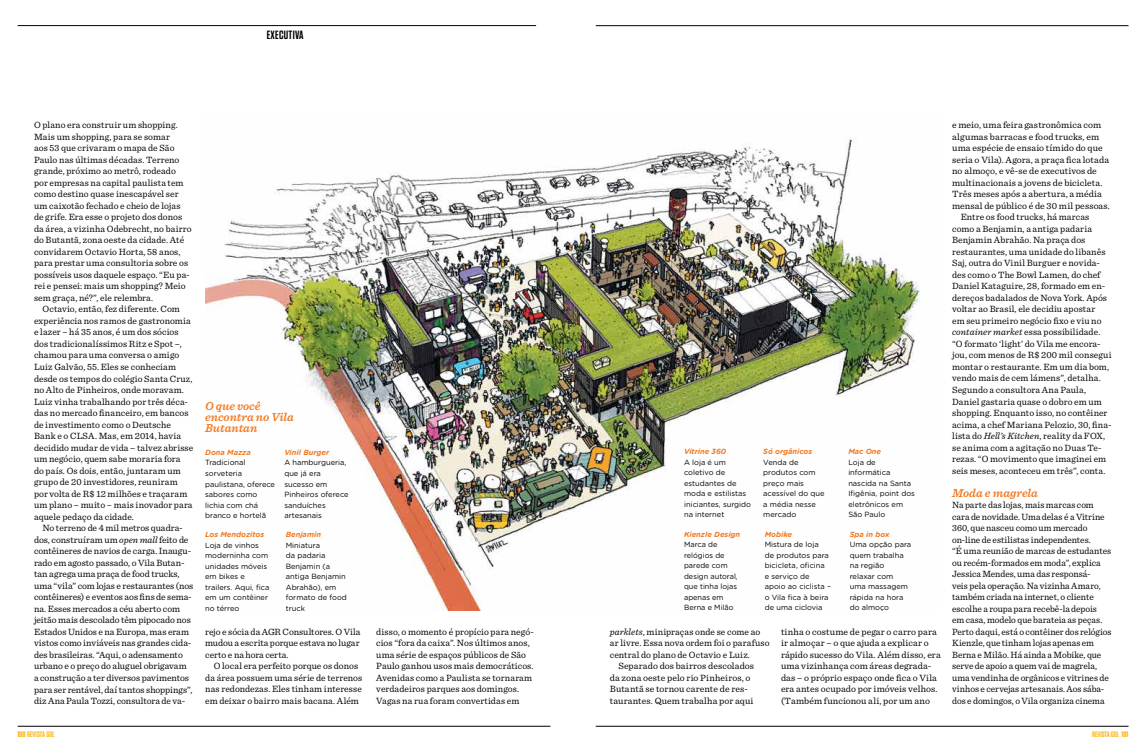
<style>
.page{position:relative;width:1146px;height:755px;background:#fff}
.page>*{position:absolute;margin:0;border:0;box-sizing:border-box;transform-origin:0 0}
.t1{font:italic 600 12px/11px "Sentinel";color:#f47920}
.t2{font:600 12px "Tungsten";color:#000}
.t3{font:9.5px/11.5px "Sentinel";letter-spacing:.005em;color:#000}
.t4{font:600 8px "Tungsten";color:#fdb714}
.t5{font:7.5px/10.5px "Gotham Rounded";color:#000}
.t6{font:italic 700 7.5px "Gotham Rounded";color:#f47920}
.s1{font-style:italic}
.s2{font-weight:700}
</style>
<div class="page">
<hr style="left:18px;top:725px;width:532px;height:1px;background:#000">
<hr style="left:595px;top:25px;width:533px;height:1px;background:#000">
<hr style="left:18px;top:25px;width:518px;height:1px;background:#000">
<hr style="left:595px;top:725px;width:533px;height:1px;background:#000">
<img style="left:205px;top:139px;width:715px;height:471px">
<p class="t2" style="left:267px;top:29px;width:27px">EXECUTIVA</p>
<p class="t3" style="left:34px;top:118px;width:159px">O plano era construir um shopping.<br>Mais um shopping, para se somar<br>aos 53 que crivaram o mapa de São Paulo nas últimas décadas. Terreno grande, próximo ao metrô, rodeado por empresas na capital paulista tem como destino quase inescapável ser um caixotão fechado e cheio de lojas de grife. Era esse o projeto dos donos da área, a vizinha Odebrecht, no bairro do Butantã, zona oeste da cidade. Até convidarem Octavio Horta, 58 anos, para prestar uma consultoria sobre os possíveis usos daquele espaço. “Eu pa&shy;rei e pensei: mais um shopping? Meio sem graça, né?”, ele relembra.</p>
<p class="t3" style="left:34px;top:302px;width:161px;text-indent:9px">Octavio, então, fez diferente. Com experiência nos ramos de gastronomia e lazer – há 35 anos, é um dos sócios dos tradicionalíssimos Ritz e Spot –, chamou para uma conversa o amigo Luiz Galvão, 55. Eles se conheciam desde os tempos do colégio Santa Cruz, no Alto de Pinheiros, onde moravam.<br>Luiz vinha trabalhando por três déca&shy;das no mercado financeiro, em bancos de investimento como o Deutsche Bank e o CLSA. Mas, em 2014, havia decidido mudar de vida – talvez abrisse um negócio, quem sabe moraria fora<br>do país. Os dois, então, juntaram um grupo de 20 investidores, reuniram por volta de R$ 12 milhões e traçaram um plano – muito – mais inovador para aquele pedaço da cidade.</p>
<p class="t3" style="left:34px;top:521px;width:161px;text-indent:9px">No terreno de 4 mil metros quadra&shy;dos, construíram um <span class="s1">open mall</span> feito de contêineres de navios de carga. Inaugu&shy;rado em agosto passado, o Vila Butan&shy;tan agrega uma praça de food trucks, uma “vila” com lojas e restaurantes (nos contêineres) e eventos aos fins de sema&shy;na. Esses mercados a céu aberto com jeitão mais descolado têm pipocado nos Estados Unidos e na Europa, mas eram vistos como inviáveis nas grandes cida&shy;des brasileiras. “Aqui, o adensamento urbano e o preço do aluguel obrigavam a construção a ter diversos pavimentos para ser rentável, daí tantos shoppings”, diz Ana Paula Tozzi, consultora de va-</p>
<p class="t1" style="left:205px;top:400px;width:90px">O que você encontra no Vila<br>Butantan</p>
<p class="t6" style="left:205px;top:446px;width:47px">Dona Mazza</p>
<p class="t5" style="left:205px;top:457px;width:71px">Tradicional sorveteria paulistana, oferece sabores como lichia com chá branco e hortelã</p>
<p class="t6" style="left:205px;top:528px;width:60px">Los Mendozitos</p>
<p class="t5" style="left:205px;top:539px;width:66px">Loja de vinhos moderninha com unidades móveis em bikes e trailers. Aqui, fica em um contêiner no térreo</p>
<p class="t6" style="left:284px;top:446px;width:46px">Vinil Burger</p>
<p class="t5" style="left:284px;top:457px;width:66px">A hamburgueria, que já era sucesso em<br>Pinheiros oferece sanduíches artesanais</p>
<p class="t6" style="left:286px;top:528px;width:37px">Benjamin</p>
<p class="t5" style="left:286px;top:539px;width:63px">Miniatura<br>da padaria<br>Benjamin (a antiga Benjamin<br>Abrahão), em formato de food truck</p>
<p class="t3" style="left:205px;top:624px;width:157px;text-align:justify">rejo e sócia da AGR Consultores. O Vila mudou a escrita porque estava no lugar certo e na hora certa.</p>
<p class="t3" style="left:205px;top:659px;width:159px;text-align:center">O local era perfeito porque os donos<br>da área possuem uma série de terrenos nas redondezas. Eles tinham interesse em deixar o bairro mais bacana. Além</p>
<p class="t6" style="left:684px;top:446px;width:44px">Vitrine 360</p>
<p class="t5" style="left:684px;top:456px;width:68px">A loja é um coletivo de estudantes de moda e estilistas iniciantes, surgido na internet</p>
<p class="t6" style="left:684px;top:528px;width:58px">Kienzle Design</p>
<p class="t5" style="left:684px;top:538px;width:55px">Marca de relógios de parede com design autoral, que tinha lojas apenas em<br>Berna e Milão</p>
<p class="t6" style="left:763px;top:446px;width:50px">Só orgânicos</p>
<p class="t5" style="left:763px;top:456px;width:63px">Venda de produtos com preço mais acessível do que a média nesse mercado</p>
<p class="t6" style="left:764px;top:528px;width:29px">Mobike</p>
<p class="t5" style="left:764px;top:538px;width:68px">Mistura de loja<br>de produtos para bicicleta, oficina e serviço de apoio ao ciclista – o Vila fica à beira de uma ciclovia</p>
<p class="t6" style="left:848px;top:446px;width:34px">Mac One</p>
<p class="t5" style="left:848px;top:456px;width:68px">Loja de informática nascida na Santa<br>Ifigênia, point dos eletrônicos em<br>São Paulo</p>
<p class="t6" style="left:849px;top:528px;width:41px">Spa in box</p>
<p class="t5" style="left:849px;top:538px;width:63px">U ma opção para quem trabalha na região relaxar com uma massagem rápida na hora do almoço</p>
<p class="t3" style="left:376px;top:624px;width:159px">disso, o momento é propício para negó&shy;cios “fora da caixa”. Nos últimos anos, uma série de espaços públicos de São Paulo ganhou usos mais democráticos.<br>Avenidas como a Paulista se tornaram verdadeiros parques aos domingos.<br>Vagas na rua foram convertidas em</p>
<p class="t3" style="left:609px;top:624px;width:152px"><span class="s1">parklets</span>, minipraças onde se come ao</p>
<p class="t3" style="left:609px;top:636px;width:161px">ar livre. Essa nova ordem foi o parafuso</p>
<p class="t3" style="left:609px;top:647px;width:142px">central do plano de Octavio e Luiz.</p>
<p class="t3" style="left:618px;top:659px;width:137px">Separado dos bairros descolados</p>
<p class="t3" style="left:609px;top:670px;width:142px">da zona oeste pelo rio Pinheiros, o</p>
<p class="t3" style="left:609px;top:682px;width:139px">Butantã se tornou carente de res-</p>
<p class="t3" style="left:609px;top:693px;width:145px">taurantes. Quem trabalha por aqui</p>
<p class="t3" style="left:780px;top:624px;width:161px">tinha o costume de pegar o carro para ir almoçar – o que ajuda a explicar o rápido sucesso do Vila. Além disso, era uma vizinhança com áreas degrada&shy;das – o próprio espaço onde fica o Vila era antes ocupado por imóveis velhos. (Também funcionou ali, por um ano</p>
<p class="t3" style="left:951px;top:118px;width:150px">e meio, uma feira gastronômica com</p>
<p class="t3" style="left:951px;top:130px;width:148px">algumas barracas e food trucks, em</p>
<p class="t3" style="left:951px;top:141px;width:152px">uma espécie de ensaio tímido do que</p>
<p class="t3" style="left:951px;top:153px;width:158px">seria o Vila). Agora, a praça fica lotada</p>
<p class="t3" style="left:951px;top:164px;width:146px">no almoço, e vê-se de executivos de</p>
<p class="t3" style="left:951px;top:176px;width:152px">multinacionais a jovens de bicicleta.</p>
<p class="t3" style="left:951px;top:187px;width:151px">Três meses após a abertura, a média</p>
<p class="t3" style="left:951px;top:199px;width:159px">mensal de público é de 30 mil pessoas.</p>
<p class="t3" style="left:960px;top:210px;width:130px">Entre os food trucks, há marcas</p>
<p class="t3" style="left:951px;top:222px;width:141px">como a Benjamin, a antiga padaria</p>
<p class="t3" style="left:951px;top:233px;width:135px">Benjamin Abrahão. Na praça dos</p>
<p class="t3" style="left:951px;top:245px;width:155px">restaurantes, uma unidade do libanês</p>
<p class="t3" style="left:951px;top:256px;width:149px">Saj, outra do Vinil Burguer e novida-</p>
<p class="t3" style="left:951px;top:268px;width:150px">des como o The Bowl Lamen, do chef</p>
<p class="t3" style="left:951px;top:279px;width:154px">Daniel Kataguire, 28, formado em en-</p>
<p class="t3" style="left:951px;top:291px;width:156px">dereços badalados de Nova York. Após</p>
<p class="t3" style="left:951px;top:302px;width:145px">voltar ao Brasil, ele decidiu apostar</p>
<p class="t3" style="left:951px;top:314px;width:151px">em seu primeiro negócio fixo e viu no</p>
<p class="t3" style="left:951px;top:325px;width:150px"><span class="s1">container market</span> essa possibilidade.</p>
<p class="t3" style="left:951px;top:337px;width:150px">“O formato ‘light’ do Vila me encora-</p>
<p class="t3" style="left:951px;top:348px;width:161px">jou, com menos de R$ 200 mil consegui</p>
<p class="t3" style="left:951px;top:360px;width:158px">montar o restaurante. Em um dia bom,</p>
<p class="t3" style="left:951px;top:371px;width:150px">vendo mais de cem lámens”, detalha.</p>
<p class="t3" style="left:951px;top:383px;width:135px">Segundo a consultora Ana Paula,</p>
<p class="t3" style="left:951px;top:394px;width:151px">Daniel gastaria quase o dobro em um</p>
<p class="t3" style="left:951px;top:406px;width:157px">shopping. Enquanto isso, no contêiner</p>
<p class="t3" style="left:951px;top:417px;width:161px">acima, a chef Mariana Pelozio, 30, fina-</p>
<p class="t3" style="left:951px;top:429px;width:155px">lista do <span class="s1">Hell’s Kitchen</span>, reality da FOX,</p>
<p class="t3" style="left:951px;top:440px;width:151px">se anima com a agitação no Duas Te-</p>
<p class="t3" style="left:951px;top:452px;width:155px">rezas. “O movimento que imaginei em</p>
<p class="t3" style="left:951px;top:464px;width:155px">seis meses, aconteceu em três”, conta.</p>
<p class="t1" style="left:951px;top:486px;width:87px">Moda e magrela</p>
<p class="t3" style="left:951px;top:498px;width:161px">Na parte das lojas, mais marcas com cara de novidade. Uma delas é a Vitrine 360, que nasceu como um mercado on-line de estilistas independentes.<br>“É uma reunião de marcas de estudantes ou recém-formados em moda”, explica Jessica Mendes, uma das responsá-<br>veis pela operação. Na vizinha Amaro, também criada na internet, o cliente escolhe a roupa para recebê-la depois<br>em casa, modelo que barateia as peças.<br>Perto daqui, está o contêiner dos relógios Kienzle, que tinham lojas apenas em Berna e Milão. Há ainda a Mobike, que serve de apoio a quem vai de magrela, uma vendinha de orgânicos e vitrines de vinhos e cervejas artesanais. Aos sába&shy;dos e domingos, o Vila organiza cinema</p>
<p class="t4" style="left:17px;top:729px;width:39px"><span class="s2">100</span> REVISTA GOL</p>
<p class="t4" style="left:1091px;top:729px;width:38px">REVISTA GOL <span class="s2">101</span></p>
</div>
